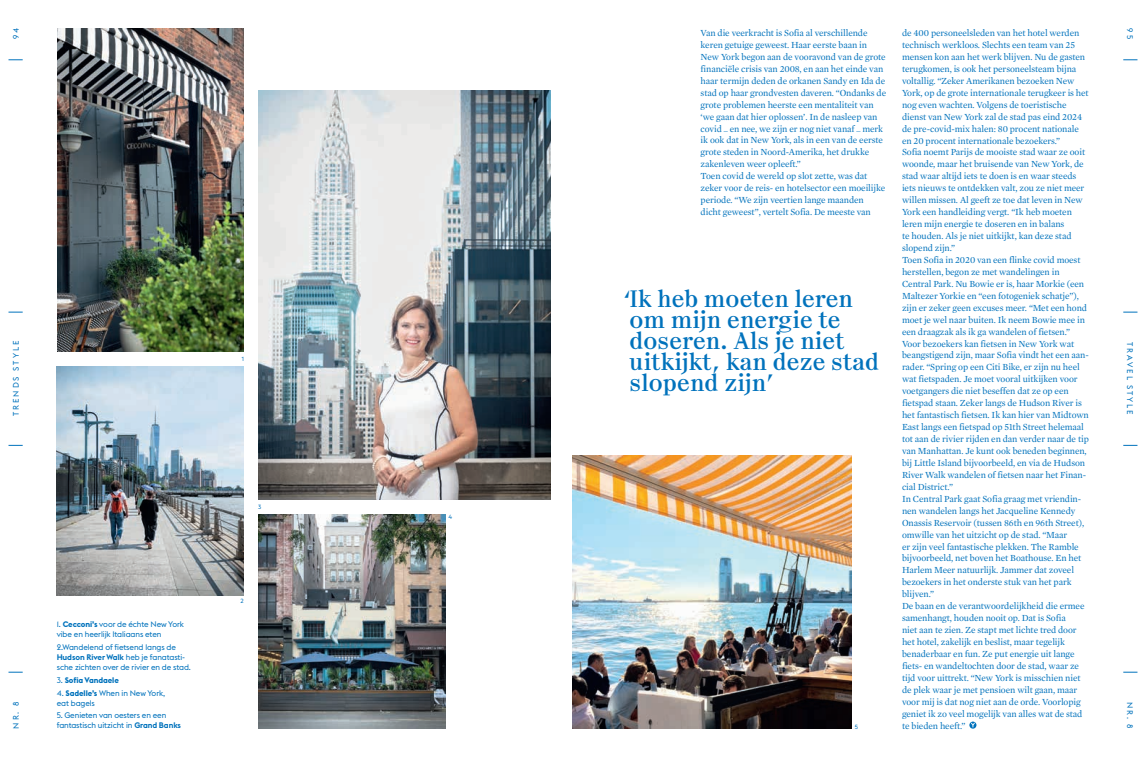
<style>
.page{position:relative;width:1146px;height:757px;background:#fff}
.page>*{position:absolute;margin:0;border:0;box-sizing:border-box;transform-origin:0 0}
.t1{font:23px/21px "The W NYC";color:#0072bc}
.t2{font:9.5px/11.9px "Mercury Text G1";letter-spacing:-.01em;color:#0072bc}
.t3{font:8px/10px "Euclid Flex";letter-spacing:-.01em;color:#0072bc}
.t4{font:8px "Euclid Flex";letter-spacing:.24em;color:#0072bc}
.t5{font:700 8px "Euclid Flex";letter-spacing:-.01em;color:#0072bc}
.t6{font:6px "Euclid Triangle";color:#0072bc}
.s1{font-weight:700}
.s2{font-weight:600}
.s3{font-weight:400}
</style>
<div class="page">
<svg style="left:969px;top:721px;width:7px;height:8px"></svg>
<img style="left:57px;top:28px;width:187px;height:323px">
<img style="left:258px;top:514px;width:187px;height:215px">
<img style="left:57px;top:367px;width:187px;height:229px">
<img style="left:258px;top:91px;width:292px;height:408px">
<svg style="left:9px;top:60px;width:14px;height:1px"></svg>
<svg style="left:9px;top:312px;width:14px;height:1px"></svg>
<svg style="left:9px;top:445px;width:14px;height:1px"></svg>
<svg style="left:9px;top:672px;width:14px;height:1px"></svg>
<svg style="left:1123px;top:60px;width:14px;height:1px"></svg>
<svg style="left:1123px;top:312px;width:14px;height:1px"></svg>
<svg style="left:1123px;top:445px;width:14px;height:1px"></svg>
<svg style="left:1123px;top:672px;width:14px;height:1px"></svg>
<img style="left:573px;top:455px;width:278px;height:274px">
<p class="t3" style="left:11px;top:39px;width:12px;rotate:-90deg">94</p>
<p class="t4" style="left:11px;top:416px;width:76px;rotate:-90deg">TRENDS STYLE</p>
<p class="t3" style="left:11px;top:729px;width:29px;rotate:-90deg">NR. 8</p>
<p class="t3" style="left:57px;top:619px;width:129px">1. <span class="s1">Cecconi’s</span> voor de échte New York vibe en heerlijk Italiaans eten</p>
<p class="t3" style="left:57px;top:642px;width:136px">2.Wandelend of fietsend langs de<br><span class="s2">Hudson River Walk</span> heb je fanatasti&shy;sche zichten over de rivier en de stad.</p>
<p class="t5" style="left:57px;top:675px;width:64px"><span class="s3">3.</span> Sofia Vandaele</p>
<p class="t3" style="left:57px;top:688px;width:110px">4. <span class="s1">Sadelle’s</span> When in New York, eat bagels</p>
<p class="t3" style="left:57px;top:711px;width:126px">5. Genieten van oesters en een fantastisch uitzicht in <span class="s2">Grand Banks</span></p>
<p class="t6" style="left:242px;top:355px;width:4px">1</p>
<p class="t6" style="left:258px;top:503px;width:5px">3</p>
<p class="t6" style="left:240px;top:597px;width:5px">2</p>
<p class="t6" style="left:448px;top:513px;width:5px">4</p>
<p class="t2" style="left:700px;top:26px;width:187px">Van die veerkracht is Sofia al verschillende keren getuige geweest. Haar eerste baan in New York begon aan de vooravond van de grote financiële crisis van 2008, en aan het einde van haar termijn deden de orkanen Sandy en Ida de stad op haar grondvesten daveren. “Ondanks de grote problemen heerste een mentaliteit van ‘we gaan dat hier oplossen’. In de nasleep van covid _ en nee, we zijn er nog niet vanaf _ merk ik ook dat in New York, als in een van de eerste grote steden in Noord-Amerika, het drukke zakenleven weer opleeft.”<br>Toen covid de wereld op slot zette, was dat zeker voor de reis- en hotelsector een moeilijke periode. “We zijn veertien lange maanden dicht geweest”, vertelt Sofia. De meeste van</p>
<h1 class="t1" style="left:622px;top:288px;width:258px">‘Ik heb moeten leren om mijn energie te doseren. Als je niet uitkijkt, kan deze stad slopend zijn’</h1>
<p class="t6" style="left:854px;top:722px;width:5px">5</p>
<p class="t2" style="left:901px;top:26px;width:188px">de 400 personeelsleden van het hotel werden technisch werkloos. Slechts een team van 25 mensen kon aan het werk blijven. Nu de gasten terugkomen, is ook het personeelsteam bijna voltallig. “Zeker Amerikanen bezoeken New York, op de grote internationale terugkeer is het nog even wachten. Volgens de toeristische dienst van New York zal de stad pas eind 2024 de pre-covid-mix halen: 80 procent nationale en 20 procent internationale bezoekers.”<br>Sofia noemt Parijs de mooiste stad waar ze ooit woonde, maar het bruisende van New York, de stad waar altijd iets te doen is en waar steeds iets nieuws te ontdekken valt, zou ze niet meer willen missen. Al geeft ze toe dat leven in New York een handleiding vergt. “Ik heb moeten leren mijn energie te doseren en in balans<br>te houden. Als je niet uitkijkt, kan deze stad slopend zijn.”<br>Toen Sofia in 2020 van een flinke covid moest herstellen, begon ze met wandelingen in Central Park. Nu Bowie er is, haar Morkie (een Maltezer Yorkie en “een fotogeniek schatje”), zijn er zeker geen excuses meer. “Met een hond moet je wel naar buiten. Ik neem Bowie mee in een draagzak als ik ga wandelen of fietsen.” Voor bezoekers kan fietsen in New York wat beangstigend zijn, maar Sofia vindt het een aan&shy;rader. “Spring op een Citi Bike, er zijn nu heel wat fietspaden. Je moet vooral uitkijken voor voetgangers die niet beseffen dat ze op een fietspad staan. Zeker langs de Hudson River is het fantastisch fietsen. Ik kan hier van Midtown East langs een fietspad op 51th Street helemaal tot aan de rivier rijden en dan verder naar de tip van Manhattan. Je kunt ook beneden beginnen, bij Little Island bijvoorbeeld, en via de Hudson River Walk wandelen of fietsen naar het Finan&shy;cial District.”<br>In Central Park gaat Sofia graag met vriendin&shy;nen wandelen langs het Jacqueline Kennedy Onassis Reservoir (tussen 86th en 96th Street), omwille van het uitzicht op de stad. “Maar<br>er zijn veel fantastische plekken. The Ramble bijvoorbeeld, net boven het Boathouse. En het Harlem Meer natuurlijk. Jammer dat zoveel bezoekers in het onderste stuk van het park blijven.”<br>De baan en de verantwoordelijkheid die ermee samenhangt, houden nooit op. Dat is Sofia<br>niet aan te zien. Ze stapt met lichte tred door het hotel, zakelijk en beslist, maar tegelijk benaderbaar en fun. Ze put energie uit lange fiets- en wandeltochten door de stad, waar ze tijd voor uittrekt. “New York is misschien niet de plek waar je met pensioen wilt gaan, maar voor mij is dat nog niet aan de orde. Voorlopig geniet ik zo veel mogelijk van alles wat de stad te bieden heeft.”</p>
<p class="t3" style="left:1134px;top:28px;width:12px;rotate:90deg">95</p>
<p class="t4" style="left:1134px;top:342px;width:74px;rotate:90deg">TRAVEL STYLE</p>
<p class="t3" style="left:1134px;top:701px;width:29px;rotate:90deg">NR. 8</p>
</div>
